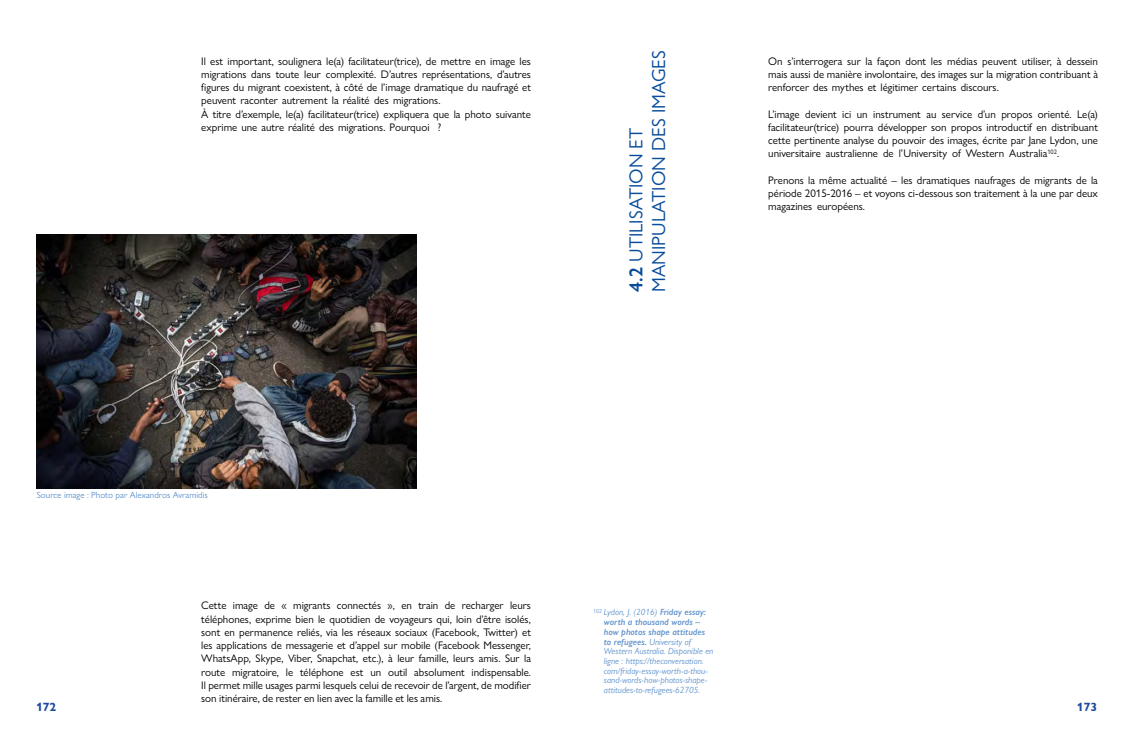
<style>
.page{position:relative;width:1134px;height:738px;background:#fff}
.page>*{position:absolute;margin:0;border:0;box-sizing:border-box;transform-origin:0 0}
.t1{font:19px/22.8px "Gill Sans Nova";color:#084c9a}
.t2{font:700 12px "Gill Sans Nova";color:#1f4ba0}
.t3{font:11px/13.2px "Gill Sans Nova";color:#000;text-align:justify}
.t4{font:italic 9px/9.7px "Gill Sans Nova";color:#6093cd}
.t5{font:9px "Gill Sans Nova";color:#6093cd}
.t6{font:italic 5.8px "Gill Sans Nova";color:#6093cd}
.s1{font-weight:600}
</style>
<div class="page">
<img style="left:36px;top:234px;width:381px;height:254px">
<p class="t3" style="left:201px;top:54px;width:331px;text-align:left">Il est important, soulignera le(a) facilitateur(trice), de mettre en image les migrations dans toute leur complexité. D’autres représentations, d’autres figures du migrant coexistent, à côté de l’image dramatique du naufragé et peuvent raconter autrement la réalité des migrations.<br>À titre d’exemple, le(a) facilitateur(trice) expliquera que la photo suivante exprime une autre réalité des migrations. Pourquoi ?</p>
<p class="t5" style="left:37px;top:489px;width:172px">Source image : Photo par Alexandros Avramidis</p>
<h1 class="t1" style="left:624px;top:291px;width:241px;rotate:-90deg"><span class="s1">4.2</span> Utilisation et<br>manipu lation des images</h1>
<p class="t3" style="left:768px;top:54px;width:331px">On s’interrogera sur la façon dont les médias peuvent utiliser, à dessein mais aussi de manière involontaire, des images sur la migration contribuant à renforcer des mythes et légitimer certains discours.</p>
<p class="t3" style="left:768px;top:107px;width:331px">L’image devient ici un instrument au service d’un propos orienté. Le(a) facilitateur(trice) pourra développer son propos introductif en distribuant cette pertinente analyse du pouvoir des images, écrite par Jane Lydon, une universitaire australienne de l’University of Western Australia<sup>102</sup>.</p>
<p class="t3" style="left:768px;top:173px;width:331px">Prenons la même actualité – les dramatiques naufrages de migrants de la période 2015-2016 – et voyons ci-dessous son traitement à la une par deux magazines européens.</p>
<p class="t3" style="left:201px;top:598px;width:331px">Cette image de « migrants connectés », en train de recharger leurs téléphones, exprime bien le quotidien de voyageurs qui, loin d’être isolés, sont en permanence reliés, via les réseaux sociaux (Facebook, Twitter) et les applications de messagerie et d’appel sur mobile (Facebook Messenger, WhatsApp, Skype, Viber, Snapchat, etc.), à leur famille, leurs amis. Sur la route migratoire, le téléphone est un outil absolument indispensable.<br>Il permet mille usages parmi lesquels celui de recevoir de l’argent, de modifier son itinéraire, de rester en lien avec la famille et les amis.</p>
<p class="t6" style="left:593px;top:606px;width:11px">102</p>
<p class="t4" style="left:604px;top:606px;width:111px">Lydon, J. (2016) <span class="s1">Friday essay: worth a thousand words – how photos shape attitudes to refugees.</span> University of<br>Western Australia. Disponible en ligne : https://theconversation. com/friday-essay-worth-a-thou&shy;sand-words-how-photos-shape&shy;attitudes-to-refugees-62705.</p>
<p class="t2" style="left:36px;top:698px;width:22px">172</p>
<p class="t2" style="left:1077px;top:698px;width:22px">173</p>
</div>
